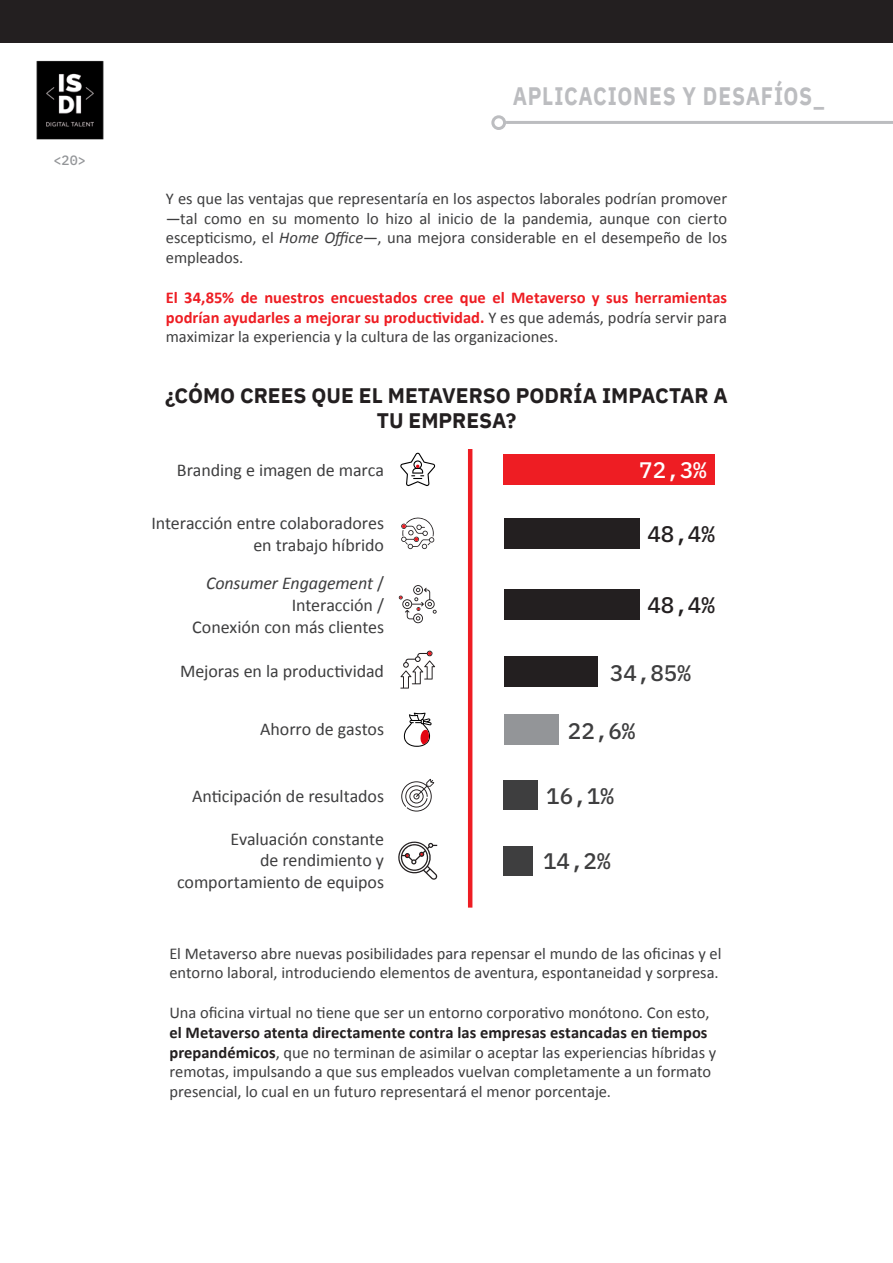
<style>
.page{position:relative;width:893px;height:1263px;background:#fff}
.page>*{position:absolute;margin:0;border:0;box-sizing:border-box;transform-origin:0 0}
.t1{font:700 25.2px "IBM Plex Sans";letter-spacing:.04em;color:#bcbdc0;scale:.83 1}
.t2{font:500 22.5px "IBM Plex Mono";color:#3e3e3f}
.t3{font:500 22.5px "IBM Plex Mono";color:#231f20}
.t4{font:500 22.5px "IBM Plex Mono";color:#fff}
.t5{font:700 21px/25.2px "IBM Plex Sans";color:#231f20;text-align:center}
.TXT{font:18px/21.6px "Calibri";letter-spacing:-.005em;color:#3e3e3f;text-align:right}
.TXT-2{font:italic 18px/21.6px "Calibri";letter-spacing:-.01em;color:#3e3e3f;text-align:right}
.TXT-3{font:16.5px/19.8px "Calibri";color:#3e3e3f;text-align:justify}
.TXT-4{font:700 16.5px/19.8px "Calibri";color:#ee1d23;text-align:justify}
.TXT-5{font:700 16.5px "Calibri";color:#231f20}
.t6{font:500 13.5px "IBM Plex Mono";color:#939598}
.s1{font-style:italic}
.s2{font-weight:400;color:#3e3e3f}
.s3{font-style:normal}
.s4{font-weight:700;color:#231f20}
</style>
<div class="page">
<img style="left:36px;top:60px;width:68px;height:80px">
<div style="left:0;top:0;width:893px;height:43px;background:#231f20"></div>
<hr style="left:506px;top:121px;width:387px;height:3px;background:#bcbdc0">
<div style="left:491px;top:115px;width:15px;height:15px;border:3px solid #bcbdc0;border-radius:50%"></div>
<hr style="left:468px;top:449px;width:4px;height:458px;background:#ee1d23">
<div style="left:504px;top:454px;width:211px;height:31px;background:#ee1d23"></div>
<div style="left:504px;top:846px;width:29px;height:29px;background:#3e3e3f"></div>
<svg style="left:398px;top:841px;width:40px;height:39px"></svg>
<div style="left:504px;top:656px;width:93px;height:31px;background:#231f20"></div>
<svg style="left:400px;top:650px;width:35px;height:38px"></svg>
<svg style="left:401px;top:779px;width:33px;height:32px"></svg>
<div style="left:504px;top:780px;width:34px;height:30px;background:#3e3e3f"></div>
<div style="left:504px;top:714px;width:55px;height:31px;background:#939598"></div>
<div style="left:504px;top:518px;width:136px;height:31px;background:#231f20"></div>
<svg style="left:401px;top:517px;width:33px;height:32px"></svg>
<div style="left:504px;top:589px;width:136px;height:30px;background:#231f20"></div>
<svg style="left:399px;top:585px;width:38px;height:38px"></svg>
<svg style="left:404px;top:713px;width:28px;height:34px"></svg>
<svg style="left:400px;top:452px;width:36px;height:34px"></svg>
<p class="t6" style="left:53px;top:149px;width:34px">&lt;20&gt;</p>
<p class="t1" style="left:513px;top:76px;width:378px">APLICACIONES Y DESAFÍOS_</p>
<p class="TXT-3" style="left:166px;top:188px;width:563px">Y es que las ventajas que representaría en los aspectos laborales podrían promover —tal como en su momento lo hizo al inicio de la pandemia, aunque con cierto escepticismo, el <span class="s1">Home Office</span>—, una mejora considerable en el desempeño de los empleados.</p>
<p class="TXT-4" style="left:166px;top:287px;width:563px">El 34,85% de nuestros encuestados cree que el Metaverso y sus herramientas podrían ayudarles a mejorar su productividad. <span class="s2">Y es que además, podría servir para maximizar la experiencia y la cultura de las organizaciones.</span></p>
<p class="t5" style="left:165px;top:381px;width:564px">¿CÓMO CREES QUE EL METAVERSO PODRÍA IMPACTAR A<br>TU EMPRESA?</p>
<p class="TXT" style="left:177px;top:458px;width:209px">Branding e imagen de marca</p>
<p class="t4" style="left:639px;top:453px;width:69px">72,3%</p>
<p class="TXT" style="left:151px;top:512px;width:234px">Interacción entre colaboradores en trabajo híbrido</p>
<p class="t3" style="left:647px;top:517px;width:69px">48,4%</p>
<p class="TXT-2" style="left:206px;top:572px;width:179px">Consumer Engagement <span class="s3">/<br>Interacción /</span></p>
<p class="TXT" style="left:192px;top:615px;width:193px">Conexión con más clientes</p>
<p class="t3" style="left:647px;top:587px;width:69px">48,4%</p>
<p class="TXT" style="left:180px;top:660px;width:205px">Mejoras en la productividad</p>
<p class="t2" style="left:610px;top:655px;width:82px">34,85%</p>
<p class="TXT" style="left:260px;top:718px;width:125px">Ahorro de gastos</p>
<p class="t2" style="left:568px;top:713px;width:69px">22,6%</p>
<p class="TXT" style="left:192px;top:784px;width:193px">Anticipación de resultados</p>
<p class="t2" style="left:546px;top:778px;width:69px">16,1%</p>
<p class="TXT" style="left:177px;top:827px;width:208px">Evaluación constante<br>de rendimiento y comportamiento de equipos</p>
<p class="t2" style="left:543px;top:844px;width:69px">14,2%</p>
<p class="TXT-3" style="left:169px;top:942px;width:553px">El Metaverso abre nuevas posibilidades para repensar el mundo de las oficinas y el</p>
<p class="TXT-3" style="left:169px;top:962px;width:551px">entorno laboral, introduciendo elementos de aventura, espontaneidad y sorpresa.</p>
<p class="TXT-3" style="left:169px;top:1002px;width:542px">Una oficina virtual no tiene que ser un entorno corporativo monótono. Con esto,</p>
<p class="TXT-5" style="left:169px;top:1020px;width:539px">el Metaverso atenta directamente contra las empresas estancadas en tiempos</p>
<p class="TXT-3" style="left:169px;top:1041px;width:548px"><span class="s4">prepandémicos</span>, que no terminan de asimilar o aceptar las experiencias híbridas y</p>
<p class="TXT-3" style="left:169px;top:1061px;width:543px">remotas, impulsando a que sus empleados vuelvan completamente a un formato</p>
<p class="TXT-3" style="left:169px;top:1081px;width:443px">presencial, lo cual en un futuro representará el menor porcentaje.</p>
</div>
